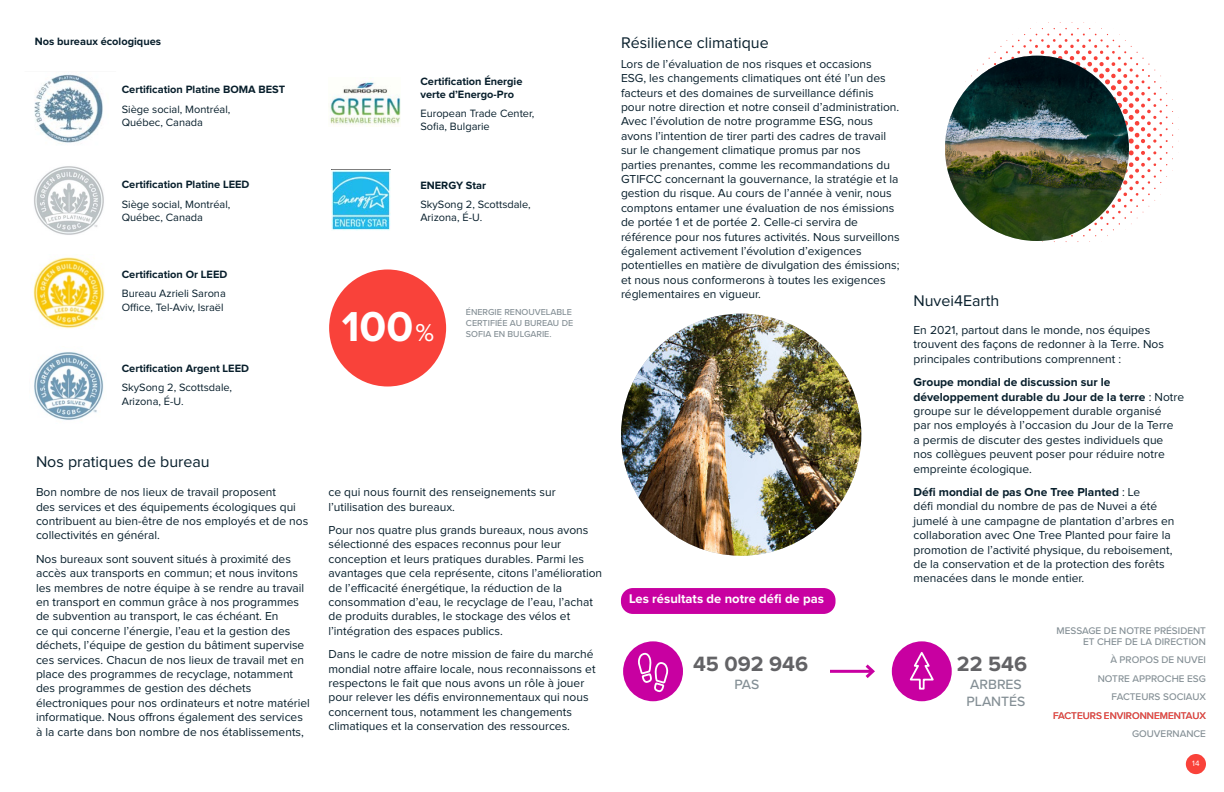
<style>
.page{position:relative;width:1224px;height:792px;background:#fff}
.page>*{position:absolute;margin:0;border:0;box-sizing:border-box;transform-origin:0 0}
.Pullquote{font:700 43.4px "Proxima Nova";color:#fff}
.Subhead{font:500 25.3px "Proxima Nova";color:#fff}
.Pullquote-2{font:700 21.5px "Proxima Nova";color:#636366}
.subhead_XS{font:16px "Proxima Nova";color:#081f2c}
.h4_centered{font:500 14px/16.7px "Proxima Nova";color:#848f95}
.subhead_XS-2{font:700 13px "Proxima Nova";color:#fff}
.Body{font:12px/14.4px "Proxima Nova";color:#081f2c}
.Body-2{font:11px/13.2px "Proxima Nova";color:#081f2c}
.Body-3{font:700 11px/13.2px "Proxima Nova";color:#081f2c}
.t1{font:500 10px/18.5px "Proxima Nova";color:#848f95;text-align:right}
.t2{font:500 10px "Proxima Nova";color:#f9423a}
.h4_centered-2{font:500 9px/10.8px "Proxima Nova";color:#848f95}
.t3{font:8px "Proxima Nova";color:#fff}
.s1{font-weight:700}
</style>
<div class="page">
<div style="left:1186px;top:754px;width:20px;height:20px;background:#f9423a;border-radius:50%"></div>
<svg style="left:331px;top:170px;width:60px;height:61px"></svg>
<div style="left:329px;top:270px;width:117px;height:116px;background:#f9423a;border-radius:50%"></div>
<svg style="left:994px;top:22px;width:185px;height:220px"></svg>
<div style="left:621px;top:588px;width:215px;height:26px;background:#c800a1;border-radius:12px"></div>
<div style="left:623px;top:641px;width:60px;height:60px;background:#c800a1;border-radius:50%"></div>
<svg style="left:638px;top:652px;width:31px;height:41px"></svg>
<div style="left:892px;top:641px;width:60px;height:60px;background:#c800a1;border-radius:50%"></div>
<svg style="left:909px;top:652px;width:25px;height:38px"></svg>
<hr style="left:830px;top:670px;width:43px;height:3px;background:#c800a1">
<svg style="left:862px;top:664px;width:13px;height:14px"></svg>
<img style="left:621px;top:314px;width:240px;height:242px">
<img style="left:945px;top:56px;width:184px;height:185px">
<img style="left:34px;top:352px;width:70px;height:68px">
<img style="left:33px;top:257px;width:72px;height:72px">
<img style="left:34px;top:166px;width:70px;height:69px">
<img style="left:34px;top:74px;width:69px;height:70px">
<img style="left:330px;top:81px;width:71px;height:46px">
<img style="left:332px;top:170px;width:58px;height:60px">
<p class="subhead_XS" style="left:621px;top:33px;width:149px">Résilience climatique</p>
<p class="Body-3" style="left:35px;top:35px;width:128px">Nos bureaux écologiques</p>
<p class="Body-3" style="left:122px;top:83px;width:165px">Certification Platine BOMA BEST</p>
<p class="Body-3" style="left:420px;top:75px;width:104px">Certification Énergie verte d’Energo-Pro</p>
<p class="Body" style="left:621px;top:57px;width:280px">Lors de l’évaluation de nos risques et occasions ESG, les changements climatiques ont été l’un des facteurs et des domaines de surveillance définis pour notre direction et notre conseil d’administration.<br>Avec l’évolution de notre programme ESG, nous avons l’intention de tirer parti des cadres de travail sur le changement climatique promus par nos<br>parties prenantes, comme les recommandations du GTIFCC concernant la gouvernance, la stratégie et la gestion du risque. Au cours de l’année à venir, nous comptons entamer une évaluation de nos émissions de portée 1 et de portée 2. Celle-ci servira de référence pour nos futures activités. Nous surveillons également activement l’évolution d’exigences potentielles en matière de divulgation des émissions; et nous nous conformerons à toutes les exigences réglementaires en vigueur.</p>
<p class="Body-2" style="left:122px;top:103px;width:110px">Siège social, Montréal,<br>Québec, Canada</p>
<p class="Body-2" style="left:420px;top:107px;width:115px">European Trade Center,<br>Sofia, Bulgarie</p>
<p class="Body-3" style="left:122px;top:178px;width:129px">Certification Platine LEED</p>
<p class="Body-2" style="left:122px;top:198px;width:110px">Siège social, Montréal,<br>Québec, Canada</p>
<p class="Body-3" style="left:420px;top:179px;width:67px">ENERGY Star</p>
<p class="Body-2" style="left:420px;top:198px;width:112px">SkySong 2, Scottsdale,<br>Arizona, É-U.</p>
<p class="Body-3" style="left:122px;top:268px;width:107px">Certification Or LEED</p>
<p class="Body-2" style="left:122px;top:287px;width:106px">Bureau Azrieli Sarona<br>Office, Tel-Aviv, Israël</p>
<p class="subhead_XS" style="left:913px;top:291px;width:87px">Nuvei4Earth</p>
<p class="h4_centered-2" style="left:466px;top:306px;width:109px">ÉNERGIE RENOUVELABLE<br>CERTIFIÉE AU BUREAU DE<br>SOFIA EN BULGARIE.</p>
<p class="Pullquote" style="left:342px;top:301px;width:73px">100</p>
<p class="Subhead" style="left:416px;top:313px;width:20px">%</p>
<p class="Body" style="left:914px;top:323px;width:252px">En 2021, partout dans le monde, nos équipes trouvent des façons de redonner à la Terre. Nos principales contributions comprennent :</p>
<p class="Body" style="left:914px;top:375px;width:272px"><span class="s1">Groupe mondial de discussion sur le développement durable du Jour de la terre</span> : Notre groupe sur le développement durable organisé<br>par nos employés à l’occasion du Jour de la Terre<br>a permis de discuter des gestes individuels que nos collègues peuvent poser pour réduire notre empreinte écologique.</p>
<p class="Body" style="left:914px;top:485px;width:263px"><span class="s1">Défi mondial de pas One Tree Planted</span> : Le<br>défi mondial du nombre de pas de Nuvei a été jumelé à une campagne de plantation d’arbres en collaboration avec One Tree Planted pour faire la promotion de l’activité physique, du reboisement, de la conservation et de la protection des forêts menacées dans le monde entier.</p>
<p class="Body-3" style="left:122px;top:362px;width:129px">Certification Argent LEED</p>
<p class="Body-2" style="left:122px;top:381px;width:112px">SkySong 2, Scottsdale,<br>Arizona, É-U.</p>
<p class="subhead_XS" style="left:36px;top:453px;width:175px">Nos pratiques de bureau</p>
<p class="Body" style="left:328px;top:485px;width:229px">ce qui nous fournit des renseignements sur l’utilisation des bureaux.</p>
<p class="Body" style="left:328px;top:523px;width:275px">Pour nos quatre plus grands bureaux, nous avons sélectionné des espaces reconnus pour leur conception et leurs pratiques durables. Parmi les avantages que cela représente, citons l’amélioration de l’efficacité énergétique, la réduction de la consommation d’eau, le recyclage de l’eau, l’achat de produits durables, le stockage des vélos et l’intégration des espaces publics.</p>
<p class="Body" style="left:328px;top:647px;width:269px">Dans le cadre de notre mission de faire du marché mondial notre affaire locale, nous reconnaissons et respectons le fait que nous avons un rôle à jouer pour relever les défis environnementaux qui nous concernent tous, notamment les changements climatiques et la conservation des ressources.</p>
<p class="Pullquote-2" style="left:693px;top:652px;width:117px">45 092 946</p>
<p class="Pullquote-2" style="left:957px;top:652px;width:72px">22 546</p>
<p class="Body" style="left:36px;top:485px;width:274px">Bon nombre de nos lieux de travail proposent<br>des services et des équipements écologiques qui contribuent au bien-être de nos employés et de nos collectivités en général.</p>
<p class="Body" style="left:36px;top:552px;width:275px">Nos bureaux sont souvent situés à proximité des accès aux transports en commun; et nous invitons les membres de notre équipe à se rendre au travail en transport en commun grâce à nos programmes de subvention au transport, le cas échéant. En<br>ce qui concerne l’énergie, l’eau et la gestion des déchets, l’équipe de gestion du bâtiment supervise ces services. Chacun de nos lieux de travail met en place des programmes de recyclage, notamment des programmes de gestion des déchets électroniques pour nos ordinateurs et notre matériel informatique. Nous offrons également des services à la carte dans bon nombre de nos établissements,</p>
<p class="subhead_XS-2" style="left:629px;top:592px;width:196px">Les résultats de notre défi de pas</p>
<p class="t1" style="left:1057px;top:625px;width:151px;line-height:11px">MESSAGE DE NOTRE PRÉSIDENT<br>ET CHEF DE LA DIRECTION</p>
<p class="t1" style="left:1098px;top:650px;width:110px">À PROPOS DE NUVEI<br>NOTRE APPROCHE ESG<br>FACTEURS SOCIAUX</p>
<p class="t1" style="left:1132px;top:724px;width:75px">GOUVERNANCE</p>
<p class="h4_centered" style="left:735px;top:675px;width:26px">PAS</p>
<p class="h4_centered" style="left:967px;top:675px;width:60px">ARBRES<br>PLANTÉS</p>
<p class="t2" style="left:1053px;top:708px;width:154px">FACTEURS ENVIRONNEMENTAUX</p>
<p class="t3" style="left:1192px;top:759px;width:9px">14</p>
</div>
